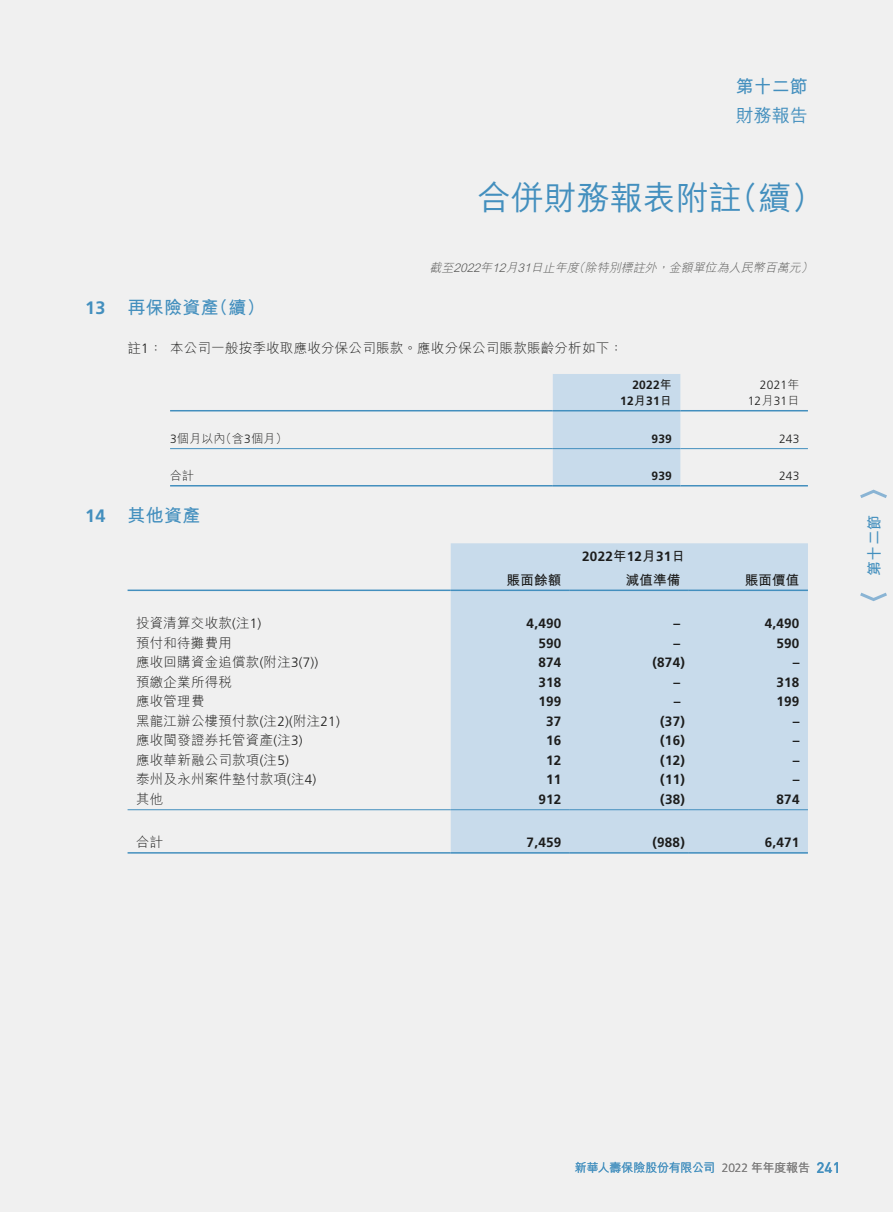
<style>
.page{position:relative;width:893px;height:1212px;background:#f0f0f0}
.page>*{position:absolute;margin:0;border:0;box-sizing:border-box;transform-origin:0 0}
.t1{font:500 33px "M Hei HK";color:#438fbe}
.t2{font:700 18px "M Hei HK";letter-spacing:.015em;color:#438fbe}
.t3{font:500 18px "M Hei HK";color:#438fbe}
.t4{font:700 15px "M Hei HK";color:#438fbe}
.t5{font:500 15px "DIN";color:#438fbe}
.t6{font:300 13.5px "M Hei HK";letter-spacing:.015em;color:#1c1c1b}
.t7{font:700 13.5px "Frutiger LT Std";letter-spacing:.015em;color:#1c1c1b}
.t8{font:700 13.5px "M Hei HK";letter-spacing:.015em;color:#1c1c1b}
.t9{font:italic 300 12px "M Hei HK";color:#575756}
.t10{font:500 12px "M Hei HK";letter-spacing:-.02em;color:#438fbe}
.t11{font:700 12px "Frutiger LT Std";letter-spacing:.015em;color:#1c1c1b}
.t12{font:300 12px "Frutiger LT Std";letter-spacing:.015em;color:#1c1c1b}
.t13{font:300 12px "M Hei HK";letter-spacing:.015em;color:#1c1c1b}
.s1{font-family:"Frutiger LT Std"}
.s2{font-family:"M Hei HK"}
.s3{font-family:"Frutiger LT Std";font-weight:300;color:#7c7b7b}
.s4{color:#7c7b7b}
</style>
<div class="page">
<svg style="left:860px;top:489px;width:27px;height:9px"></svg>
<svg style="left:860px;top:592px;width:27px;height:9px"></svg>
<div style="left:553px;top:374px;width:127px;height:111px;background:#c8dbeb"></div>
<hr style="left:170px;top:410px;width:383px;height:1px;background:#438fbe">
<hr style="left:553px;top:410px;width:127px;height:1px;background:#438fbe">
<hr style="left:680px;top:410px;width:128px;height:1px;background:#438fbe">
<hr style="left:170px;top:448px;width:383px;height:1px;background:#438fbe">
<hr style="left:553px;top:448px;width:127px;height:1px;background:#438fbe">
<hr style="left:680px;top:448px;width:128px;height:1px;background:#438fbe">
<hr style="left:170px;top:485px;width:383px;height:1px;background:#438fbe">
<hr style="left:553px;top:485px;width:127px;height:1px;background:#438fbe">
<hr style="left:680px;top:485px;width:128px;height:1px;background:#438fbe">
<div style="left:451px;top:543px;width:357px;height:309px;background:#c8dbeb"></div>
<hr style="left:128px;top:589px;width:323px;height:2px;background:#438fbe">
<hr style="left:451px;top:589px;width:119px;height:2px;background:#438fbe">
<hr style="left:570px;top:589px;width:119px;height:2px;background:#438fbe">
<hr style="left:689px;top:589px;width:119px;height:2px;background:#438fbe">
<hr style="left:128px;top:809px;width:323px;height:1px;background:#438fbe">
<hr style="left:451px;top:809px;width:119px;height:1px;background:#438fbe">
<hr style="left:570px;top:809px;width:119px;height:1px;background:#438fbe">
<hr style="left:689px;top:809px;width:119px;height:1px;background:#438fbe">
<hr style="left:128px;top:852px;width:323px;height:1px;background:#438fbe">
<hr style="left:451px;top:852px;width:119px;height:1px;background:#438fbe">
<hr style="left:570px;top:852px;width:119px;height:1px;background:#438fbe">
<hr style="left:689px;top:852px;width:119px;height:1px;background:#438fbe">
<h2 class="t2" style="left:736px;top:73px;width:73px">第十二節</h2>
<h2 class="t3" style="left:736px;top:103px;width:73px">財務報告</h2>
<h1 class="t1" style="left:478px;top:174px;width:348px">合併財務報表附註（續）</h1>
<p class="t9" style="left:429px;top:259px;width:389px">截至2022年12月31日止年度（除特別標註外，金額單位為人民幣百萬元）</p>
<h2 class="t2" style="left:85px;top:294px;width:181px"><span class="s1">13</span> 再保險資產（續）</h2>
<p class="t6" style="left:128px;top:338px;width:497px">註<span class="s1">1</span>：本公司一般按季收取應收分保公司賬款。應收分保公司賬款賬齡分析如下：</p>
<p class="t11" style="left:632px;top:378px;width:41px">2022<span class="s2">年</span></p>
<p class="t12" style="left:760px;top:378px;width:41px">2021<span class="s2">年</span></p>
<p class="t11" style="left:620px;top:394px;width:53px">12<span class="s2">月</span>31<span class="s2">日</span></p>
<p class="t12" style="left:748px;top:394px;width:53px">12<span class="s2">月</span>31<span class="s2">日</span></p>
<p class="t13" style="left:170px;top:430px;width:119px"><span class="s1">3</span>個月以內（含<span class="s1">3</span>個月）</p>
<p class="t11" style="left:651px;top:432px;width:22px">939</p>
<p class="t12" style="left:779px;top:432px;width:22px">243</p>
<p class="t13" style="left:170px;top:468px;width:26px">合計</p>
<p class="t11" style="left:651px;top:469px;width:22px">939</p>
<p class="t12" style="left:779px;top:469px;width:22px">243</p>
<h2 class="t2" style="left:85px;top:502px;width:117px"><span class="s1">14</span> 其他資產</h2>
<p class="t7" style="left:582px;top:548px;width:104px">2022<span class="s2">年</span>12<span class="s2">月</span>31<span class="s2">日</span></p>
<p class="t8" style="left:507px;top:570px;width:56px">賬面餘額</p>
<p class="t8" style="left:626px;top:570px;width:56px">減值準備</p>
<p class="t8" style="left:745px;top:570px;width:56px">賬面價值</p>
<p class="t6" style="left:136px;top:614px;width:127px">投資清算交收款<span class="s1">(</span>注<span class="s1">1)</span></p>
<p class="t7" style="left:527px;top:616px;width:36px">4,490</p>
<p class="t7" style="left:674px;top:616px;width:8px">–</p>
<p class="t7" style="left:765px;top:616px;width:36px">4,490</p>
<p class="t6" style="left:136px;top:633px;width:97px">預付和待攤費用</p>
<p class="t7" style="left:538px;top:635px;width:24px">590</p>
<p class="t7" style="left:674px;top:635px;width:8px">–</p>
<p class="t7" style="left:776px;top:635px;width:24px">590</p>
<p class="t6" style="left:136px;top:653px;width:184px">應收回購資金追償款<span class="s1">(</span>附注<span class="s1">3(7))</span></p>
<p class="t7" style="left:538px;top:655px;width:24px">874</p>
<p class="t7" style="left:652px;top:655px;width:34px">(874)</p>
<p class="t7" style="left:793px;top:655px;width:8px">–</p>
<p class="t6" style="left:136px;top:672px;width:97px">預繳企業所得稅</p>
<p class="t7" style="left:538px;top:674px;width:24px">318</p>
<p class="t7" style="left:674px;top:674px;width:8px">–</p>
<p class="t7" style="left:776px;top:674px;width:24px">318</p>
<p class="t6" style="left:136px;top:692px;width:70px">應收管理費</p>
<p class="t7" style="left:538px;top:694px;width:24px">199</p>
<p class="t7" style="left:674px;top:694px;width:8px">–</p>
<p class="t7" style="left:776px;top:694px;width:24px">199</p>
<p class="t6" style="left:136px;top:711px;width:205px">黑龍江辦公樓預付款<span class="s1">(</span>注<span class="s1">2)(</span>附注<span class="s1">21)</span></p>
<p class="t7" style="left:546px;top:713px;width:17px">37</p>
<p class="t7" style="left:660px;top:713px;width:26px">(37)</p>
<p class="t7" style="left:793px;top:713px;width:8px">–</p>
<p class="t6" style="left:136px;top:731px;width:168px">應收閩發證券托管資產<span class="s1">(</span>注<span class="s1">3)</span></p>
<p class="t7" style="left:546px;top:733px;width:17px">16</p>
<p class="t7" style="left:660px;top:733px;width:26px">(16)</p>
<p class="t7" style="left:793px;top:733px;width:8px">–</p>
<p class="t6" style="left:136px;top:750px;width:154px">應收華新融公司款項<span class="s1">(</span>注<span class="s1">5)</span></p>
<p class="t7" style="left:546px;top:752px;width:17px">12</p>
<p class="t7" style="left:660px;top:752px;width:26px">(12)</p>
<p class="t7" style="left:793px;top:752px;width:8px">–</p>
<p class="t6" style="left:136px;top:770px;width:182px">泰州及永州案件墊付款項<span class="s1">(</span>注<span class="s1">4)</span></p>
<p class="t7" style="left:546px;top:772px;width:17px">11</p>
<p class="t7" style="left:660px;top:772px;width:26px">(11)</p>
<p class="t7" style="left:793px;top:772px;width:8px">–</p>
<p class="t6" style="left:136px;top:789px;width:29px">其他</p>
<p class="t7" style="left:538px;top:791px;width:24px">912</p>
<p class="t7" style="left:660px;top:791px;width:26px">(38)</p>
<p class="t7" style="left:777px;top:791px;width:24px">874</p>
<p class="t6" style="left:136px;top:833px;width:29px">合計</p>
<p class="t7" style="left:527px;top:835px;width:36px">7,459</p>
<p class="t7" style="left:652px;top:835px;width:34px">(988)</p>
<p class="t7" style="left:765px;top:835px;width:36px">6,471</p>
<p class="t4" style="left:863px;top:576px;width:63px;rotate:-90deg">第十二節</p>
<p class="t10" style="left:575px;top:1158px;width:237px">新華人壽保險股份有限公司 <span class="s3">2022</span> <span class="s4">年年度報告</span></p>
<p class="t5" style="left:816px;top:1157px;width:26px">241</p>
</div>
